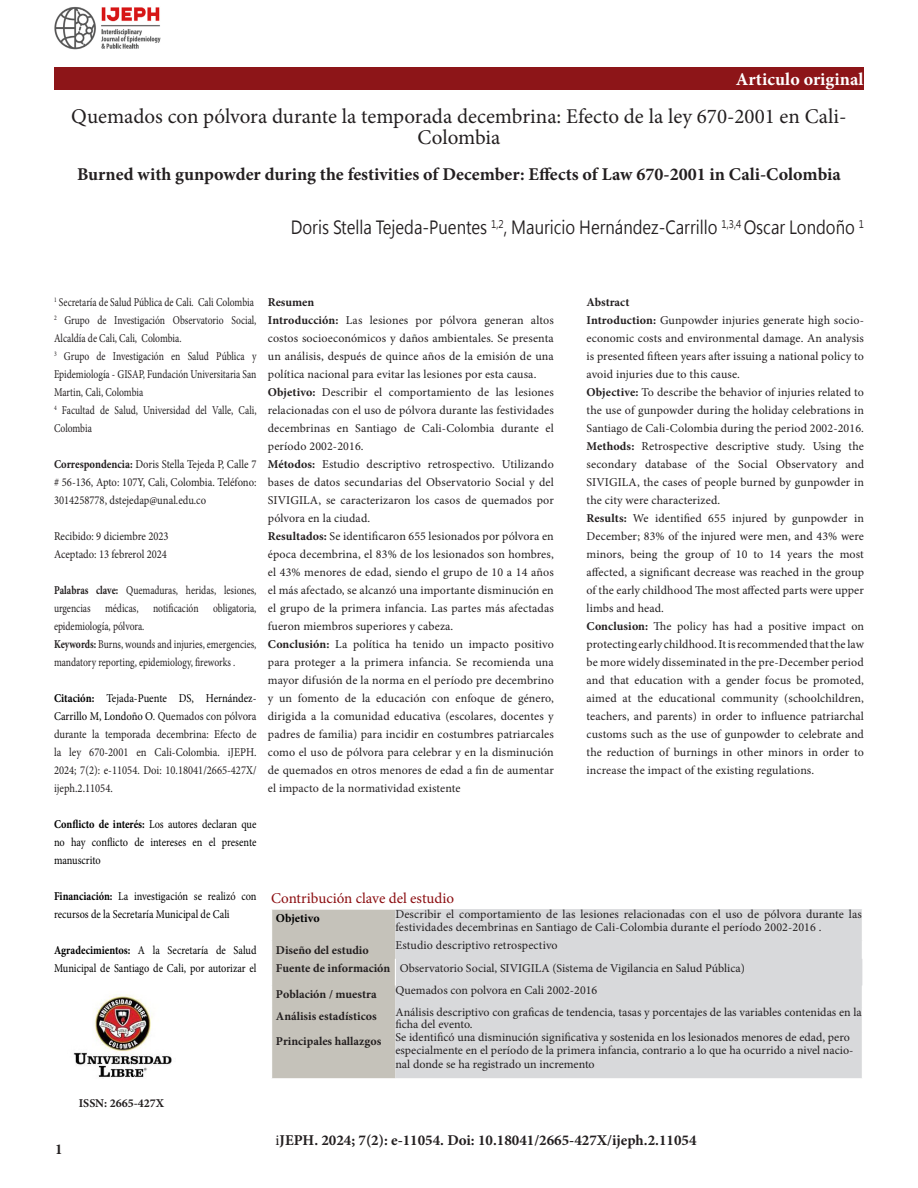
<style>
.page{position:relative;width:918px;height:1188px;background:#fff}
.page>*{position:absolute;margin:0;border:0;box-sizing:border-box;transform-origin:0 0}
.t1{font:21px/21px "Minion Pro";color:#231f20;text-align:center}
.t2{font:700 18px "Minion Pro";color:#231f20}
.t3{font:18px "Microsoft Jheng Hei";color:#231f20;scale:.86 1}
.t4{font:700 18px "Minion Pro";letter-spacing:.005em;color:#fff}
.t5{font:700 15px "Minion Pro";color:#231f20}
.t6{font:15px "Minion Pro";color:#8b0d10}
.t7{font:12px/18px "Minion Pro";color:#231f20;text-align:justify}
.t8{font:12px/18px "Minion Pro";color:#231f20;scale:.8 1}
.t9{font:12px/18px "Minion Pro";color:#231f20;text-align:justify;scale:.88 1}
.t10{font:12px/18px "Minion Pro";color:#000;scale:.86 1}
.t11{font:700 12px "Minion Pro";color:#231f20}
.t12{font:700 12px "Minion Pro";color:#000}
.s1{font-weight:700}
.s2{font-weight:700;color:#000}
.s3{color:#000}
.s4{font-weight:400}
</style>
<div class="page">
<div style="left:54px;top:68px;width:810px;height:22px;background:#8d1518"></div>
<img style="left:73px;top:994px;width:99px;height:85px">
<img style="left:54px;top:7px;width:107px;height:42px">
<div style="left:396px;top:909px;width:466px;height:169px;background:#d8d9db"></div>
<div style="left:272px;top:909px;width:124px;height:169px;background:#c5c2ba"></div>
<h2 class="t4" style="left:736px;top:67px;width:129px">Articulo original</h2>
<p class="t1" style="left:71px;top:106px;width:777px">Quemados con pólvora durante la temporada decembrina: Efecto de la ley 670-2001 en Cali-<br>Colombia</p>
<p class="t2" style="left:77px;top:162px;width:765px">Burned with gunpowder during the festivities of December: Effects of Law 670-2001 in Cali-Colombia</p>
<p class="t3" style="left:291px;top:216px;width:668px">Doris Stella Tejeda-Puentes <sup>1,2</sup>, Mauricio Hernández-Carrillo <sup>1,3,4</sup> Oscar Londoño <sup>1</sup></p>
<p class="t8" style="left:54px;top:293px;width:251px"><sup>1</sup> Secretaría de Salud Pública de Cali. Cali Colombia</p>
<p class="t8" style="left:54px;top:311px;width:255px"><sup>2</sup> Grupo de Investigación Observatorio Social,<br>Alcaldía de Cali, Cali, Colombia.</p>
<p class="t8" style="left:54px;top:347px;width:255px;text-align:justify"><sup>3</sup> Grupo de Investigación en Salud Pública y Epidemiología - GISAP, Fundación Universitaria San Martin, Cali, Colombia</p>
<p class="t8" style="left:54px;top:401px;width:255px"><sup>4</sup> Facultad de Salud, Universidad del Valle, Cali,<br>Colombia</p>
<p class="t9" style="left:54px;top:455px;width:232px"><span class="s1">Correspondencia:</span> Doris Stella Tejeda P, Calle 7 # 56-136, Apto: 107Y, Cali, Colombia. Teléfono:<br>3014258778, dstejedap@unal.edu.co</p>
<p class="t9" style="left:54px;top:527px;width:132px">Recibido: 9 diciembre 2023</p>
<p class="t9" style="left:54px;top:545px;width:130px">Aceptado: 13 febrerol 2024</p>
<p class="t8" style="left:54px;top:581px;width:255px;text-align:justify"><span class="s1">Palabras clave:</span> Quemaduras, heridas, lesiones, urgencias médicas, notificación obligatoria, epidemiología, pólvora.</p>
<p class="t8" style="left:54px;top:635px;width:255px"><span class="s1">Keywords:</span> Burns, wounds and injuries, emergencies, mandatory reporting, epidemiology, fireworks .</p>
<p class="t9" style="left:54px;top:689px;width:232px"><span class="s2">Citación:</span> <span class="s3">Tejada-Puente DS, Hernández-Carrillo M, Londoño O</span>. Quemados con pólvora durante la temporada decembrina: Efecto de la ley 670-2001 en Cali-Colombia. iJEPH.<br>2024; 7(2): e-11054. Doi: 10.18041/2665-427X/ ijeph.2.11054.</p>
<p class="t10" style="left:54px;top:815px;width:237px;text-align:justify"><span class="s1">Conflicto de interés:</span> Los autores declaran que no hay conflicto de intereses en el presente manuscrito</p>
<p class="t10" style="left:54px;top:887px;width:237px"><span class="s1">Financiación:</span> La investigación se realizó con recursos de la Secretaría Municipal de Cali</p>
<p class="t10" style="left:54px;top:941px;width:237px"><span class="s1">Agradecimientos:</span> A la Secretaría de Salud<br>Municipal de Santiago de Cali, por autorizar el</p>
<p class="t11" style="left:268px;top:294px;width:48px">Resumen</p>
<p class="t7" style="left:268px;top:311px;width:287px"><span class="s1">Introducción:</span> Las lesiones por pólvora generan altos costos socioeconómicos y daños ambientales. Se presenta un análisis, después de quince años de la emisión de una política nacional para evitar las lesiones por esta causa.</p>
<p class="t7" style="left:268px;top:383px;width:287px"><span class="s1">Objetivo:</span> Describir el comportamiento de las lesiones relacionadas con el uso de pólvora durante las festividades decembrinas en Santiago de Cali-Colombia durante el período 2002-2016.</p>
<p class="t7" style="left:268px;top:455px;width:287px"><span class="s1">Métodos:</span> Estudio descriptivo retrospectivo. Utilizando bases de datos secundarias del Observatorio Social y del SIVIGILA, se caracterizaron los casos de quemados por pólvora en la ciudad.</p>
<p class="t7" style="left:268px;top:527px;width:287px"><span class="s1">Resultados:</span> Se identificaron 655 lesionados por pólvora en época decembrina, el 83% de los lesionados son hombres, el 43% menores de edad, siendo el grupo de 10 a 14 años el más afectado, se alcanzó una importante disminución en el grupo de la primera infancia. Las partes más afectadas fueron miembros superiores y cabeza.</p>
<p class="t7" style="left:268px;top:635px;width:287px"><span class="s1">Conclusión:</span> La política ha tenido un impacto positivo para proteger a la primera infancia. Se recomienda una mayor difusión de la norma en el período pre decembrino y un fomento de la educación con enfoque de género, dirigida a la comunidad educativa (escolares, docentes y padres de familia) para incidir en costumbres patriarcales como el uso de pólvora para celebrar y en la disminución de quemados en otros menores de edad a fin de aumentar el impacto de la normatividad existente</p>
<p class="t11" style="left:587px;top:294px;width:44px">Abstract</p>
<p class="t7" style="left:587px;top:311px;width:279px"><span class="s1">Introduction:</span> Gunpowder injuries generate high socio&shy;economic costs and environmental damage. An analysis is presented fifteen years after issuing a national policy to avoid injuries due to this cause.</p>
<p class="t7" style="left:587px;top:383px;width:279px"><span class="s1">Objective:</span> To describe the behavior of injuries related to the use of gunpowder during the holiday celebrations in Santiago de Cali-Colombia during the period 2002-2016.</p>
<p class="t7" style="left:587px;top:437px;width:279px"><span class="s1">Methods:</span> Retrospective descriptive study. Using the secondary database of the Social Observatory and SIVIGILA, the cases of people burned by gunpowder in the city were characterized.</p>
<p class="t7" style="left:587px;top:509px;width:279px"><span class="s1">Results:</span> We identified 655 injured by gunpowder in December; 83% of the injured were men, and 43% were minors, being the group of 10 to 14 years the most affected, a significant decrease was reached in the group of the early childhood The most affected parts were upper limbs and head.</p>
<p class="t7" style="left:587px;top:617px;width:279px"><span class="s1">Conclusion:</span> The policy has had a positive impact on protecting early childhood. It is recommended that the law be more widely disseminated in the pre-December period and that education with a gender focus be promoted, aimed at the educational community (schoolchildren, teachers, and parents) in order to influence patriarchal customs such as the use of gunpowder to celebrate and the reduction of burnings in other minors in order to increase the impact of the existing regulations.</p>
<p class="t6" style="left:271px;top:888px;width:184px">Contribución clave del estudio</p>
<p class="t12" style="left:276px;top:910px;width:45px">Objetivo</p>
<p class="t7" style="left:395px;top:907px;width:468px;line-height:13.5px">Describir el comportamiento de las lesiones relacionadas con el uso de pólvora durante las festividades decembrinas en Santiago de Cali-Colombia durante el período 2002-2016 .</p>
<p class="t11" style="left:276px;top:941px;width:94px">Diseño del estudio</p>
<p class="t7" style="left:395px;top:936px;width:164px">Estudio descriptivo retrospectivo</p>
<p class="t11" style="left:276px;top:960px;width:116px">Fuente de información</p>
<p class="t7" style="left:400px;top:959px;width:347px">Observatorio Social, SIVIGILA (Sistema de Vigilancia en Salud Pública)</p>
<p class="t11" style="left:276px;top:986px;width:102px">Población / muestra</p>
<p class="t7" style="left:395px;top:981px;width:203px">Quemados con polvora en Cali 2002-2016</p>
<p class="t11" style="left:276px;top:1008px;width:102px">Análisis estadísticos</p>
<p class="t7" style="left:395px;top:1006px;width:468px;line-height:12px">Análisis descriptivo con graficas de tendencia, tasas y porcentajes de las variables contenidas en la ficha del evento.</p>
<p class="t11" style="left:276px;top:1033px;width:107px">Principales hallazgos</p>
<p class="t7" style="left:395px;top:1030px;width:460px;line-height:13.5px;text-align:left">Se identificó una disminución significativa y sostenida en los lesionados menores de edad, pero especialmente en el período de la primera infancia, contrario a lo que ha ocurrido a nivel nacio&shy;nal donde se ha registrado un incremento</p>
<p class="t5" style="left:55px;top:1139px;width:9px">1</p>
<p class="t11" style="left:79px;top:1095px;width:87px">ISSN: 2665-427X</p>
<p class="t5" style="left:275px;top:1130px;width:423px"><span class="s4">i</span>JEPH. 2024; 7(2): e-11054. Doi: 10.18041/2665-427X/ijeph.2.11054</p>
</div>
